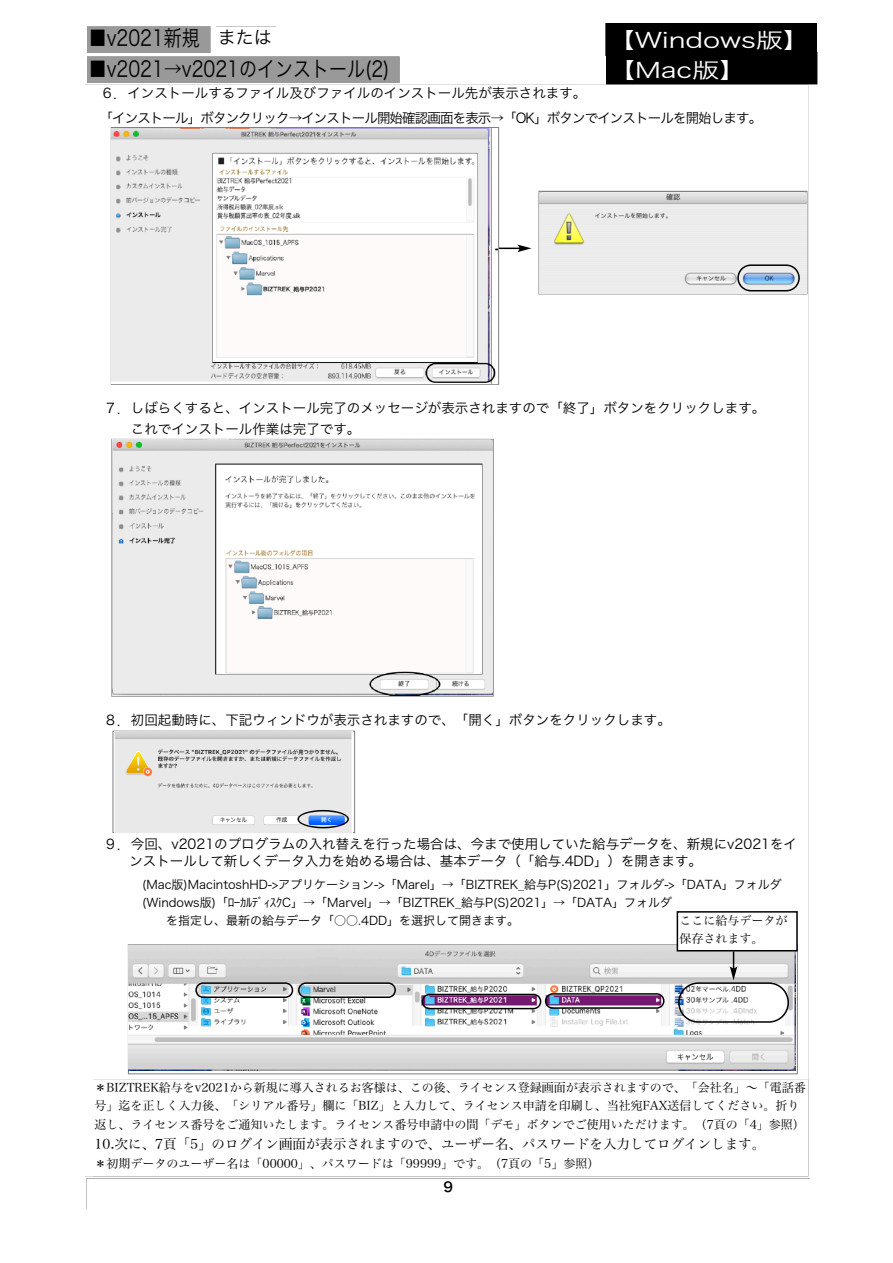
<style>
.page{position:relative;width:893px;height:1263px;background:#fff}
.page>*{position:absolute;margin:0;border:0;box-sizing:border-box;transform-origin:0 0}
.t1{font:21.6px "Hiragino Sans W3";color:#000;scale:.83 1}
.t2{font:21px "Hiragino Sans W3";color:#fff;scale:1.3 1}
.t3{font:18px "Hiragino Sans W3";color:#000}
.t4{font:13.5px/20.7px "Hiragino Sans W3";color:#000}
.t5{font:13.5px/24.5px "Hiragino Sans W3";letter-spacing:-.065em;color:#000}
.t6{font:13.5px "Hira Min Pro N W3";color:#000}
.t7{font:13.5px "Hiragino Sans GB W6";color:#000}
.t8{font:12px/18px "Hira Min Pro N W3";color:#000}
.t9{font:12px "Hiragino Sans W3";color:#000}
</style>
<div class="page">
<img style="left:93px;top:127px;width:715px;height:953px">
<img style="left:112px;top:129px;width:386px;height:255px">
<img style="left:539px;top:192px;width:268px;height:102px">
<svg style="left:737px;top:264px;width:63px;height:27px;background:#a9b9c9"></svg>
<svg style="left:499px;top:245px;width:32px;height:7px"></svg>
<img style="left:112px;top:440px;width:381px;height:256px">
<div style="left:113px;top:731px;width:242px;height:102px;border:1px solid #7f7f7f"></div>
<img style="left:114px;top:731px;width:239px;height:101px">
<svg style="left:297px;top:810px;width:52px;height:18px"></svg>
<div style="left:606px;top:56px;width:211px;height:28px;background:#000"></div>
<div style="left:606px;top:24px;width:211px;height:32px;background:#000"></div>
<div style="left:128px;top:944px;width:670px;height:130px;border:1px solid #7f7f7f"></div>
<img style="left:129px;top:945px;width:667px;height:125px">
<svg style="left:195px;top:982px;width:201px;height:16px;background:#a4aaac"></svg>
<svg style="left:422px;top:993px;width:242px;height:16px;background:#825a86"></svg>
<svg style="left:678px;top:951px;width:111px;height:72px"></svg>
<img style="left:680px;top:914px;width:115px;height:34px">
<div style="left:677px;top:911px;width:121px;height:40px;border:2px solid #000"></div>
<h1 class="t1" style="left:89px;top:27px;width:135px">■v2021新規</h1>
<h3 class="t3" style="left:218px;top:28px;width:55px">または</h3>
<h2 class="t2" style="left:607px;top:29px;width:158px">【Windows版】</h2>
<h1 class="t1" style="left:89px;top:58px;width:364px">■v2021→v2021のインストール(2)</h1>
<h2 class="t2" style="left:608px;top:60px;width:109px">【Mac版】</h2>
<p class="t5" style="left:100px;top:81px;width:664px">６．インストールするファイル及びファイルのインストール先が表示されます。　<br>「インストール」ボタンクリック→インストール開始確認画面を表示→「OK」ボタンでインストールを開始します。</p>
<p class="t4" style="left:131px;top:398px;width:636px;text-indent:-27px">７．しばらくすると、インストール完了のメッセージが表示されますので「終了」ボタンをクリックします。これでインストール作業は完了です。</p>
<p class="t4" style="left:104px;top:709px;width:568px">８．初回起動時に、下記ウィンドウが表示されますので、「開く」ボタンをクリックします。</p>
<p class="t4" style="left:129px;top:836px;width:669px;line-height:16.5px;text-indent:-26px">９．今回、v2021のプログラムの入れ替えを行った場合は、今まで使用していた給与データを、新規にv2021をインストールして新しくデータ入力を始める場合は、基本データ（「給与.4DD」）を開きます。</p>
<p class="t9" style="left:142px;top:878px;width:641px">(Mac版)MacintoshHD-&gt;アプリケーション-&gt;「Marel」→「BIZTREK_給与P(S)2021」フォルダ-&gt;「DATA」フォルダ</p>
<p class="t9" style="left:142px;top:896px;width:531px">(Windows版)「ﾛｰｶﾙﾃﾞｨｽｸC」→「Marvel」→「BIZTREK_給与P(S)2021」→「DATA」フォルダ</p>
<p class="t9" style="left:166px;top:914px;width:355px">を指定し、最新の給与データ「○○.4DD」を選択して開きます。</p>
<p class="t8" style="left:680px;top:911px;width:109px">ここに給与データが保存されます。</p>
<p class="t8" style="left:95px;top:1078px;width:713px">＊BIZTREK給与をv2021から新規に導入されるお客様は、この後、ライセンス登録画面が表示されますので、「会社名」～「電話番号」迄を正しく入力後、「シリアル番号」欄に「BIZ」と入力して、ライセンス申請を印刷し、当社宛FAX送信してください。折り</p>
<p class="t8" style="left:95px;top:1115px;width:712px">返し、ライセンス番号をご通知いたします。ライセンス番号申請中の間「デモ」ボタンでご使用いただけます。（7頁の「4」参照）</p>
<p class="t6" style="left:95px;top:1137px;width:672px">10.次に、7頁「5」のログイン画面が表示されますので、ユーザー名、パスワードを入力してログインします。</p>
<p class="t8" style="left:95px;top:1155px;width:506px">＊初期データのユーザー名は「00000」、パスワードは「99999」です。（7頁の「5」参照）</p>
<p class="t7" style="left:443px;top:1180px;width:11px">9</p>
</div>
